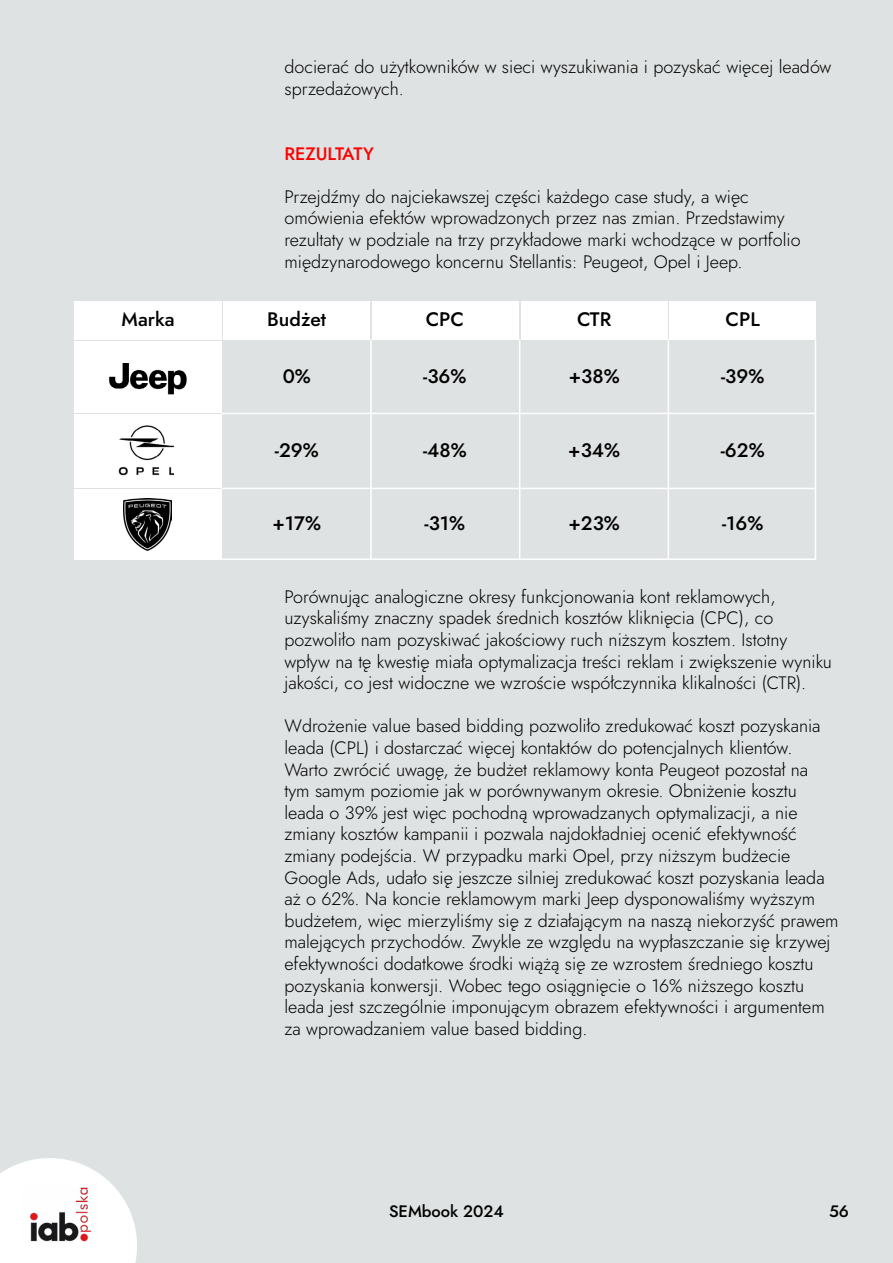
<style>
.page{position:relative;width:893px;height:1263px;background:#dfe2e2}
.page>*{position:absolute;margin:0;border:0;box-sizing:border-box;transform-origin:0 0}
.t1{font:500 19.5px "Jost";color:#000}
.t2{font:300 18px/21.6px "Jost";color:#000}
.t3{font:500 18px "Jost";color:#f00}
.t4{font:500 16.5px "Jost";color:#000}
</style>
<div class="page">
<svg style="left:0;top:1158px;width:137px;height:105px"></svg>
<img style="left:22px;top:1186px;width:78px;height:56px">
<div style="left:74px;top:341px;width:148px;height:72px;background:#fff"></div>
<div style="left:74px;top:301px;width:148px;height:38px;background:#fff"></div>
<div style="left:223px;top:301px;width:147px;height:38px;background:#fff"></div>
<div style="left:372px;top:301px;width:147px;height:38px;background:#fff"></div>
<div style="left:521px;top:301px;width:146px;height:38px;background:#fff"></div>
<div style="left:669px;top:301px;width:147px;height:38px;background:#fff"></div>
<div style="left:74px;top:414px;width:148px;height:74px;background:#fff"></div>
<div style="left:74px;top:489px;width:148px;height:71px;background:#fff"></div>
<svg style="left:220px;top:338px;width:596px;height:222px"></svg>
<img style="left:109px;top:363px;width:78px;height:32px">
<img style="left:118px;top:425px;width:56px;height:51px">
<img style="left:124px;top:498px;width:47px;height:52px">
<p class="t2" style="left:284px;top:56px;width:548px">docierać do użytkowników w sieci wyszukiwania i pozyskać więcej leadów sprzedażowych.</p>
<p class="t3" style="left:284px;top:141px;width:91px">REZULTATY</p>
<p class="t2" style="left:284px;top:186px;width:518px">Przejdźmy do najciekawszej części każdego case study, a więc omówienia efektów wprowadzonych przez nas zmian. Przedstawimy rezultaty w podziale na trzy przykładowe marki wchodzące w portfolio międzynarodowego koncernu Stellantis: Peugeot, Opel i Jeep.</p>
<p class="t1" style="left:122px;top:306px;width:54px">Marka</p>
<p class="t1" style="left:267px;top:306px;width:61px">Budżet</p>
<p class="t1" style="left:426px;top:306px;width:40px">CPC</p>
<p class="t1" style="left:577px;top:306px;width:36px">CTR</p>
<p class="t1" style="left:726px;top:306px;width:36px">CPL</p>
<p class="t1" style="left:283px;top:362px;width:30px">0%</p>
<p class="t1" style="left:423px;top:362px;width:45px">-36%</p>
<p class="t1" style="left:569px;top:362px;width:52px">+38%</p>
<p class="t1" style="left:721px;top:362px;width:45px">-39%</p>
<p class="t1" style="left:275px;top:437px;width:45px">-29%</p>
<p class="t1" style="left:423px;top:437px;width:45px">-48%</p>
<p class="t1" style="left:568px;top:437px;width:53px">+34%</p>
<p class="t1" style="left:721px;top:437px;width:45px">-62%</p>
<p class="t1" style="left:273px;top:510px;width:50px">+17%</p>
<p class="t1" style="left:425px;top:510px;width:42px">-31%</p>
<p class="t1" style="left:568px;top:510px;width:53px">+23%</p>
<p class="t1" style="left:722px;top:510px;width:43px">-16%</p>
<p class="t2" style="left:284px;top:586px;width:549px">Porównując analogiczne okresy funkcjonowania kont reklamowych, uzyskaliśmy znaczny spadek średnich kosztów kliknięcia (CPC), co pozwoliło nam pozyskiwać jakościowy ruch niższym kosztem. Istotny wpływ na tę kwestię miała optymalizacja treści reklam i zwiększenie wyniku jakości, co jest widoczne we wzroście współczynnika klikalności (CTR).</p>
<p class="t2" style="left:284px;top:715px;width:556px">Wdrożenie value based bidding pozwoliło zredukować koszt pozyskania leada (CPL) i dostarczać więcej kontaktów do potencjalnych klientów.<br>Warto zwrócić uwagę, że budżet reklamowy konta Peugeot pozostał na<br>tym samym poziomie jak w porównywanym okresie. Obniżenie kosztu leada o 39% jest więc pochodną wprowadzanych optymalizacji, a nie zmiany kosztów kampanii i pozwala najdokładniej ocenić efektywność zmiany podejścia. W przypadku marki Opel, przy niższym budżecie Google Ads, udało się jeszcze silniej zredukować koszt pozyskania leada aż o 62%. Na koncie reklamowym marki Jeep dysponowaliśmy wyższym budżetem, więc mierzyliśmy się z działającym na naszą niekorzyść prawem malejących przychodów. Zwykle ze względu na wypłaszczanie się krzywej efektywności dodatkowe środki wiążą się ze wzrostem średniego kosztu pozyskania konwersji. Wobec tego osiągnięcie o 16% niższego kosztu leada jest szczególnie imponującym obrazem efektywności i argumentem za wprowadzaniem value based bidding.</p>
<p class="t4" style="left:389px;top:1200px;width:116px">SEMbook 2024</p>
<p class="t4" style="left:829px;top:1200px;width:21px">56</p>
</div>
